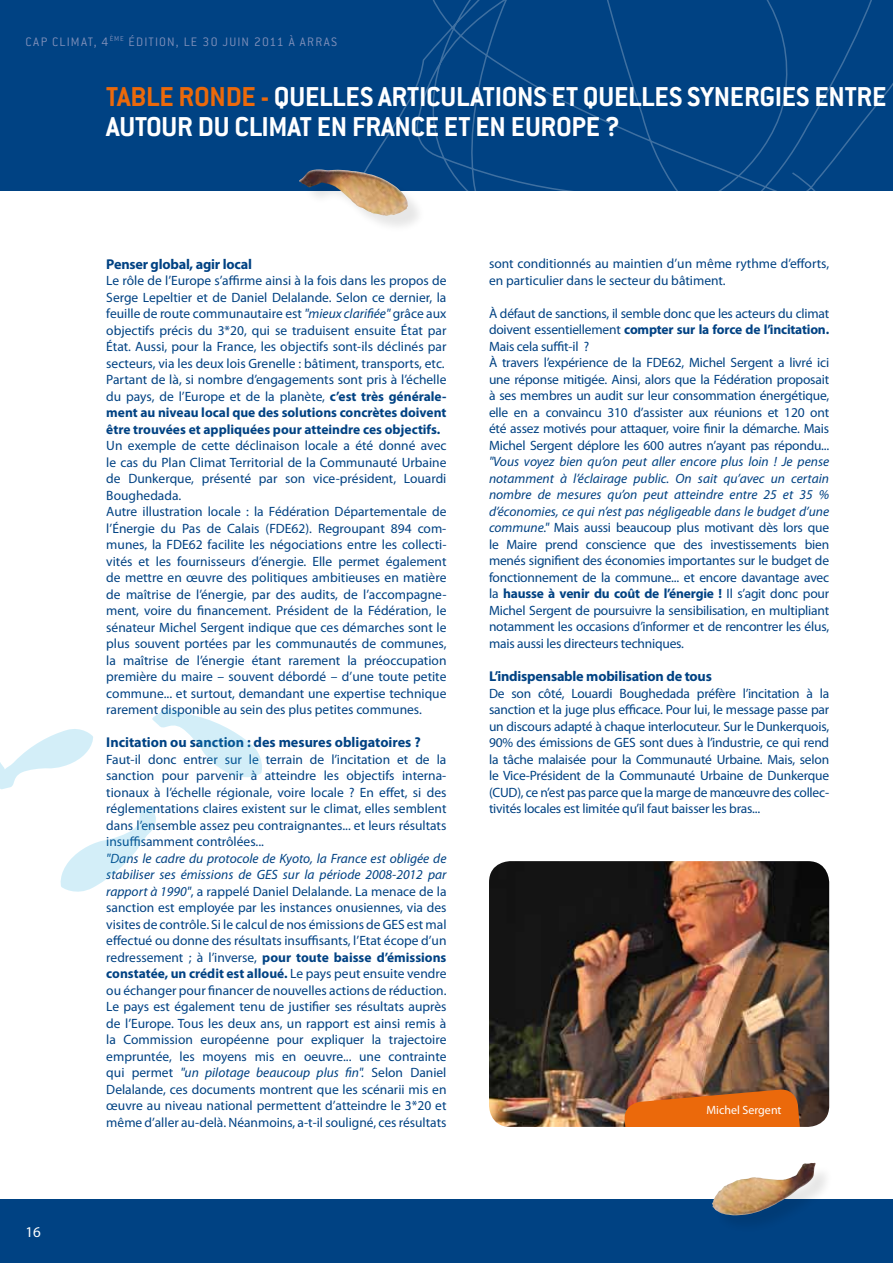
<style>
.page{position:relative;width:893px;height:1263px;background:#fff}
.page>*{position:absolute;margin:0;border:0;box-sizing:border-box;transform-origin:0 0}
.t1{font:700 30px/30px "Conduit ITC";letter-spacing:-.01em;color:#fff}
.t2{font:15px "Myriad Pro";color:#fff}
.t3{font:700 14.25px "Myriad Pro";letter-spacing:-.015em;color:#004283}
.t4{font:13.5px/16.5px "Myriad Pro";color:#004283}
.t5{font:300 13.5px "Conduit ITC";letter-spacing:.085em;color:#8090ba}
.t6{font:12px "Myriad Pro";color:#fff}
.s1{color:#eb690b}
.s2{font-style:italic}
.s3{font-weight:700}
</style>
<div class="page">
<div style="left:0;top:0;width:893px;height:190px;background:#004283"></div>
<svg style="left:366px;top:0;width:527px;height:191px"></svg>
<div style="left:0;top:1199px;width:893px;height:64px;background:#004283"></div>
<img style="left:489px;top:861px;width:340px;height:266px">
<svg style="left:0;top:729px;width:93px;height:61px"></svg>
<svg style="left:60px;top:806px;width:96px;height:86px"></svg>
<svg style="left:152px;top:709px;width:110px;height:69px"></svg>
<div style="left:715px;top:1166px;width:119px;height:68px;background:#000;opacity:.1"></div>
<img style="left:712px;top:1163px;width:104px;height:52px">
<div style="left:302px;top:172px;width:124px;height:62px;background:#000;opacity:.1"></div>
<img style="left:299px;top:169px;width:109px;height:47px">
<img style="left:623px;top:1088px;width:191px;height:39px">
<p class="t5" style="left:26px;top:34px;width:313px">CAP CLIMAT, 4<sup>ÈME</sup> ÉDITION, LE 30 JUIN 2011 À ARRAS</p>
<h1 class="t1" style="left:106px;top:81px;width:782px"><span class="s1">TABLE RONDE -</span> QUELLES ARTICULATIONS ET QUELLES SYNERGIES ENTRE<br>AUTOUR DU CLIMAT EN FRANCE ET EN EUROPE ?</h1>
<p class="t2" style="left:26px;top:1222px;width:17px">16</p>
<p class="t3" style="left:106px;top:254px;width:147px">Penser global, agir local</p>
<p class="t4" style="left:106px;top:272px;width:342px">Le rôle de l’Europe s’affirme ainsi à la fois dans les propos de Serge Lepeltier et de Daniel Delalande. Selon ce dernier, la feuille de route communautaire est <span class="s2">"mieux clarifiée"</span> grâce aux objectifs précis du 3*20, qui se traduisent ensuite État par État. Aussi, pour la France, les objectifs sont-ils déclinés par secteurs, via les deux lois Grenelle : bâtiment, transports, etc.<br>Partant de là, si nombre d’engagements sont pris à l’échelle du pays, de l’Europe et de la planète, <span class="s3">c’est très générale&shy;ment au niveau local que des solutions concrètes doivent être trouvées et appliquées pour atteindre ces objectifs.</span></p>
<p class="t4" style="left:106px;top:437px;width:342px">Un exemple de cette déclinaison locale a été donné avec le cas du Plan Climat Territorial de la Communauté Urbaine de Dunkerque, présenté par son vice-président, Louardi Boughedada.<br>Autre illustration locale : la Fédération Départementale de l’Énergie du Pas de Calais (FDE62). Regroupant 894 com&shy;munes, la FDE62 facilite les négociations entre les collecti&shy;vités et les fournisseurs d’énergie. Elle permet également de mettre en œuvre des politiques ambitieuses en matière de maîtrise de l’énergie, par des audits, de l’accompagne&shy;ment, voire du financement. Président de la Fédération, le sénateur Michel Sergent indique que ces démarches sont le plus souvent portées par les communautés de communes, la maîtrise de l’énergie étant rarement la préoccupation première du maire – souvent débordé – d’une toute petite commune... et surtout, demandant une expertise technique rarement disponible au sein des plus petites communes.</p>
<p class="t3" style="left:106px;top:733px;width:316px">Incitation ou sanction : des mesures obligatoires ?</p>
<p class="t4" style="left:106px;top:751px;width:342px;text-align:justify">Faut-il donc entrer sur le terrain de l’incitation et de la sanction pour parvenir à atteindre les objectifs interna&shy;tionaux à l’échelle régionale, voire locale ? En effet, si des réglementations claires existent sur le climat, elles semblent dans l’ensemble assez peu contraignantes... et leurs résultats insuffisamment contrôlées...</p>
<p class="t4" style="left:106px;top:849px;width:342px;text-align:justify"><span class="s2">"Dans le cadre du protocole de Kyoto, la France est obligée de stabiliser ses émissions de GES sur la période 2008-2012 par rapport à 1990"</span>, a rappelé Daniel Delalande. La menace de la sanction est employée par les instances onusiennes, via des visites de contrôle. Si le calcul de nos émissions de GES est mal effectué ou donne des résultats insuffisants, l’Etat écope d’un redressement ; à l’inverse, <span class="s3">pour toute baisse d’émissions constatée, un crédit est alloué.</span> Le pays peut ensuite vendre ou échanger pour financer de nouvelles actions de réduction.<br>Le pays est également tenu de justifier ses résultats auprès de l’Europe. Tous les deux ans, un rapport est ainsi remis à la Commission européenne pour expliquer la trajectoire empruntée, les moyens mis en oeuvre... une contrainte qui permet <span class="s2">"un pilotage beaucoup plus fin".</span> Selon Daniel Delalande, ces documents montrent que les scénarii mis en œuvre au niveau national permettent d’atteindre le 3*20 et même d’aller au-delà. Néanmoins, a-t-il souligné, ces résultats</p>
<p class="t4" style="left:489px;top:255px;width:342px">sont conditionnés au maintien d’un même rythme d’efforts, en particulier dans le secteur du bâtiment.</p>
<p class="t4" style="left:489px;top:305px;width:342px">À défaut de sanctions, il semble donc que les acteurs du climat doivent essentiellement <span class="s3">compter sur la force de l’incitation.<br></span>Mais cela suffit-il ?<br>À travers l’expérience de la FDE62, Michel Sergent a livré ici une réponse mitigée. Ainsi, alors que la Fédération proposait à ses membres un audit sur leur consommation énergétique, elle en a convaincu 310 d’assister aux réunions et 120 ont été assez motivés pour attaquer, voire finir la démarche. Mais Michel Sergent déplore les 600 autres n’ayant pas répondu...</p>
<p class="t4" style="left:489px;top:453px;width:342px;text-align:justify"><span class="s2">"Vous voyez bien qu’on peut aller encore plus loin ! Je pense notamment à l’éclairage public. On sait qu’avec un certain nombre de mesures qu’on peut atteindre entre 25 et 35 % d’économies, ce qui n’est pas négligeable dans le budget d’une commune."</span> Mais aussi beaucoup plus motivant dès lors que le Maire prend conscience que des investissements bien menés signifient des économies importantes sur le budget de fonctionnement de la commune... et encore davantage avec la <span class="s3">hausse à venir du coût de l’énergie !</span> Il s’agit donc pour Michel Sergent de poursuivre la sensibilisation, en multipliant notamment les occasions d’informer et de rencontrer les élus, mais aussi les directeurs techniques.</p>
<p class="t3" style="left:489px;top:667px;width:224px">L’indispensable mobilisation de tous</p>
<p class="t4" style="left:489px;top:685px;width:342px;text-align:justify">De son côté, Louardi Boughedada préfère l’incitation à la sanction et la juge plus efficace. Pour lui, le message passe par un discours adapté à chaque interlocuteur. Sur le Dunkerquois, 90% des émissions de GES sont dues à l’industrie, ce qui rend la tâche malaisée pour la Communauté Urbaine. Mais, selon le Vice-Président de la Communauté Urbaine de Dunkerque (CUD), ce n’est pas parce que la marge de manœuvre des collec&shy;tivités locales est limitée qu’il faut baisser les bras...</p>
<p class="t6" style="left:706px;top:1102px;width:77px">Michel Sergent</p>
</div>
